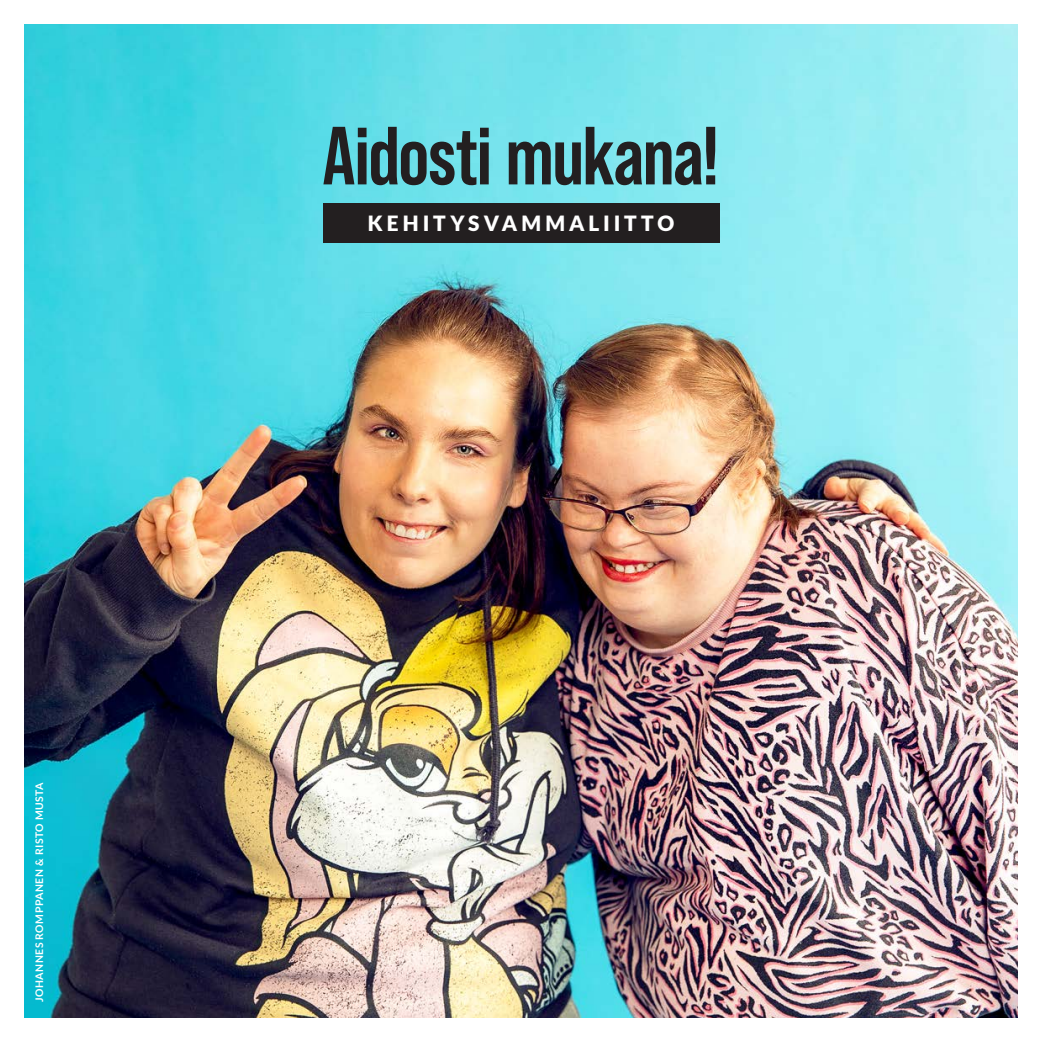
<style>
.page{position:relative;width:1042px;height:1042px;background:#fff}
.page>*{position:absolute;margin:0;border:0;box-sizing:border-box;transform-origin:0 0}
.otsikko-1{font:700 82.25px "Bebas Neue Pro";letter-spacing:-.015em;color:#231f20}
.ingressi{font:900 21px "Lato";letter-spacing:.19em;color:#fff}
.t1{font:700 10.5px "Lato";letter-spacing:.05em;color:#fff}
</style>
<div class="page">
<img style="left:25px;top:25px;width:992px;height:992px">
<div style="left:322px;top:203px;width:397px;height:40px;background:#231f20"></div>
<p class="t1" style="left:33px;top:1002px;width:222px;rotate:-90deg">JOHANNES ROMPPANEN &amp; RISTO MUSTA</p>
<h1 class="otsikko-1" style="left:322px;top:109px;width:398px">Aidosti mukana!</h1>
<p class="ingressi" style="left:368px;top:211px;width:308px">KEHITYSVAMMALIITTO</p>
</div>
